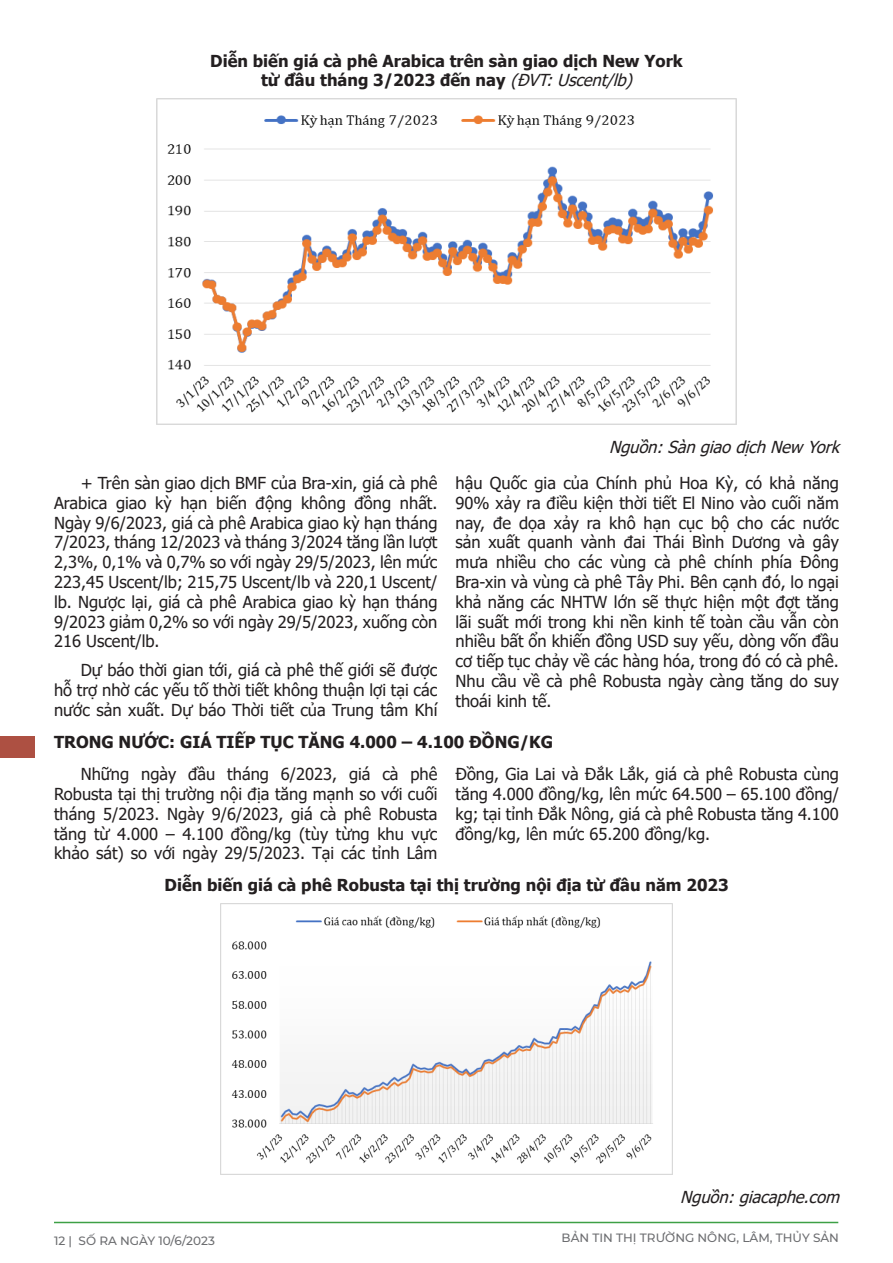
<style>
.page{position:relative;width:893px;height:1263px;background:#fff}
.page>*{position:absolute;margin:0;border:0;box-sizing:border-box;transform-origin:0 0}
.t1{font:16.5px/19.8px "Tahoma";color:#231f20;text-align:justify}
.t2{font:700 16.5px/19.8px "Tahoma";color:#231f20;text-align:center}
.t3{font:italic 16.5px "Tahoma";color:#231f20}
.t4{font:500 12px "Montserrat";color:#6c6d70}
.s1{font-weight:400;font-style:italic}
</style>
<div class="page">
<hr style="left:54px;top:1222px;width:784px;height:1px;background:#3da046">
<div style="left:0;top:736px;width:34px;height:21px;background:#ad5042"></div>
<img style="left:157px;top:99px;width:579px;height:325px">
<img style="left:221px;top:903px;width:451px;height:271px">
<p class="t2" style="left:210px;top:51px;width:474px">Diễn biến giá cà phê Arabica trên sàn giao dịch New York từ đầu tháng 3/2023 đến nay <span class="s1">(ĐVT:Uscent/lb)</span></p>
<p class="t3" style="left:609px;top:436px;width:238px">Nguồn:SàngiaodịchNew York</p>
<p class="t1" style="left:54px;top:474px;width:385px;text-indent:27px">+ Trên sàn giao dịch BMF của Bra-xin, giá cà phê Arabica giao kỳ hạn biến động không đồng nhất.<br>Ngày 9/6/2023, giá cà phê Arabica giao kỳ hạn tháng 7/2023, tháng 12/2023 và tháng 3/2024 tăng lần lượt 2,3%, 0,1% và 0,7% so với ngày 29/5/2023, lên mức 223,45 Uscent/lb; 215,75 Uscent/lb và 220,1 Uscent/ lb. Ngược lại, giá cà phê Arabica giao kỳ hạn tháng 9/2023 giảm 0,2% so với ngày 29/5/2023, xuống còn 216 Uscent/lb.</p>
<p class="t1" style="left:54px;top:661px;width:385px;text-indent:27px">Dự báo thời gian tới, giá cà phê thế giới sẽ được hỗ trợ nhờ các yếu tố thời tiết không thuận lợi tại các nước sản xuất. Dự báo Thời tiết của Trung tâm Khí</p>
<p class="t1" style="left:455px;top:474px;width:385px">hậu Quốc gia của Chính phủ Hoa Kỳ, có khả năng 90% xảy ra điều kiện thời tiết El Nino vào cuối năm nay, đe dọa xảy ra khô hạn cục bộ cho các nước sản xuất quanh vành đai Thái Bình Dương và gây mưa nhiều cho các vùng cà phê chính phía Đông Bra-xin và vùng cà phê Tây Phi. Bên cạnh đó, lo ngại khả năng các NHTW lớn sẽ thực hiện một đợt tăng lãi suất mới trong khi nền kinh tế toàn cầu vẫn còn nhiều bất ổn khiến đồng USD suy yếu, dòng vốn đầu cơ tiếp tục chảy về các hàng hóa, trong đó có cà phê.<br>Nhu cầu về cà phê Robusta ngày càng tăng do suy thoái kinh tế.</p>
<p class="t2" style="left:54px;top:733px;width:500px">TRONG NƯỚC: GIÁ TIẾP TỤC TĂNG 4.000 – 4.100 ĐỒNG/KG</p>
<p class="t1" style="left:54px;top:765px;width:385px;text-indent:27px">Những ngày đầu tháng 6/2023, giá cà phê Robusta tại thị trường nội địa tăng mạnh so với cuối tháng 5/2023. Ngày 9/6/2023, giá cà phê Robusta tăng từ 4.000 – 4.100 đồng/kg (tùy từng khu vực khảo sát) so với ngày 29/5/2023. Tại các tỉnh Lâm</p>
<p class="t1" style="left:455px;top:765px;width:385px">Đồng, Gia Lai và Đắk Lắk, giá cà phê Robusta cùng tăng 4.000 đồng/kg, lên mức 64.500 – 65.100 đồng/ kg; tại tỉnh Đắk Nông, giá cà phê Robusta tăng 4.100 đồng/kg, lên mức 65.200 đồng/kg.</p>
<p class="t2" style="left:165px;top:875px;width:565px">Diễn biến giá cà phê Robusta tại thị trường nội địa từ đầu năm 2023</p>
<p class="t3" style="left:680px;top:1186px;width:167px">Nguồn:giacaphe.com</p>
<p class="t4" style="left:54px;top:1232px;width:162px">12 | SỐ RA NGÀY 10/6/2023</p>
<p class="t4" style="left:562px;top:1230px;width:279px">BẢN TIN THỊ TRƯỜNG NÔNG, LÂM, THỦY SẢN</p>
</div>
